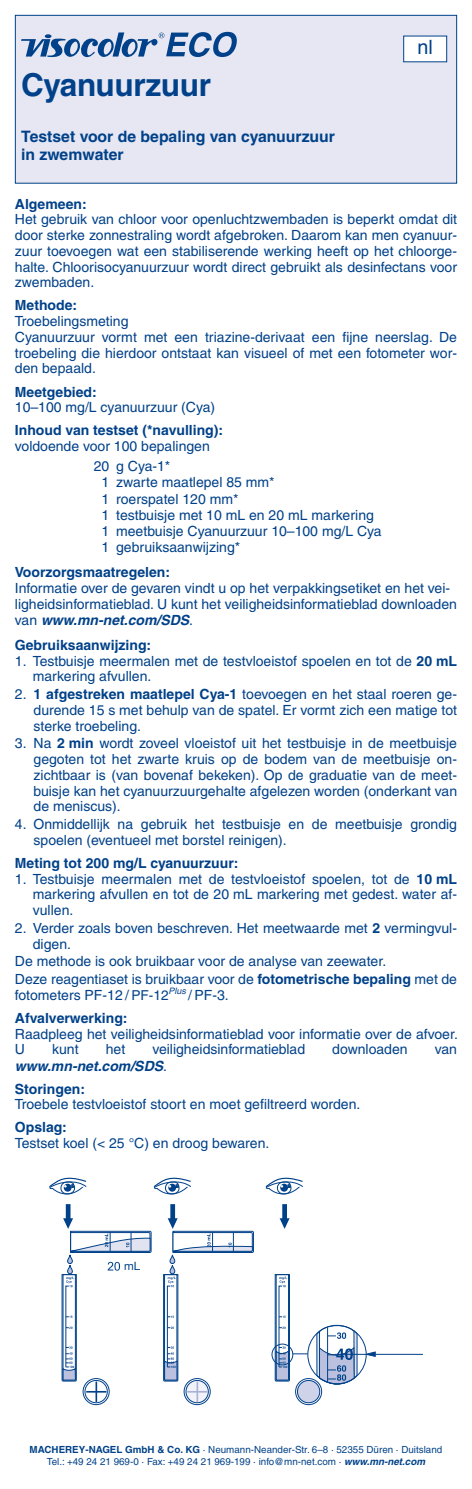
<style>
.page{position:relative;width:472px;height:1489px;background:#fff}
.page>*{position:absolute;margin:0;border:0;box-sizing:border-box;transform-origin:0 0}
._01_Headline{font:700 31.5px "Helvetica LT Pro";letter-spacing:-.01em;color:#004189}
.t1{font:19.78px "Helvetica";color:#004189}
._02_Subhead{font:700 15.75px/18px "Helvetica LT Pro";color:#004189}
._03_Bodytext{font:14px/15.8px "Helvetica LT Pro";color:#004189}
._04_Bodytext_Inh{font:14px/16.1px "Helvetica LT Pro";color:#004189}
._06_Bodytext_h_fett{font:700 14px "Helvetica LT Pro";color:#004189}
._03_Bodytext-2{font:italic 700 14px "Helvetica LT Pro";color:#004189}
.t2{font:11.38px "Helvetica Neue";color:#004189}
.Adresse{font:9.8px/11.7px "Helvetica LT Pro";color:#004189;text-align:center}
.s1{font-weight:700;font-style:italic}
.s2{font-weight:700}
.s3{font-size:13.65px}
.s4{font-weight:400;font-style:normal}
</style>
<div class="page">
<div style="left:15px;top:15px;width:441px;height:168px;background:#e6e7f3"></div>
<svg style="left:21px;top:32px;width:215px;height:25px"></svg>
<div style="left:15px;top:15px;width:441px;height:169px;border:1px solid #004189"></div>
<div style="left:403px;top:34px;width:43px;height:30px;background:linear-gradient(to right,#9cb2d1,#9cb2d1)"></div>
<div style="left:403px;top:36px;width:43px;height:26px;background:#fff"></div>
<svg style="left:265px;top:1177px;width:38px;height:51px"></svg>
<div style="left:83px;top:1377px;width:26px;height:27px;border:1px solid #004189;border-radius:50%"></div>
<div style="left:85px;top:1380px;width:22px;height:22px;border:1px solid #004189;border-radius:50%"></div>
<div style="left:184px;top:1377px;width:26px;height:27px;border:1px solid #004189;border-radius:50%"></div>
<div style="left:186px;top:1380px;width:22px;height:22px;border:1px solid #004189;border-radius:50%"></div>
<div style="left:271px;top:1343px;width:21px;height:21px;border:1px solid #004189;border-radius:50%"></div>
<svg style="left:365px;top:1351px;width:10px;height:5px"></svg>
<hr style="left:375px;top:1353px;width:47px;height:1px;background:#004189">
<hr style="left:335px;top:1353px;width:31px;height:1px;background:#004189">
<svg style="left:274px;top:1274px;width:83px;height:131px"></svg>
<svg style="left:49px;top:1177px;width:205px;height:224px"></svg>
<p class="_01_Headline" style="left:21px;top:66px;width:191px">Cyanuurzuur</p>
<p class="_02_Subhead" style="left:21px;top:128px;width:315px">Testset voor de bepaling van cyanuurzuur in zwemwater</p>
<p class="t1" style="left:417px;top:32px;width:17px">nl</p>
<p class="_06_Bodytext_h_fett" style="left:15px;top:195px;width:73px">Algemeen:</p>
<p class="_03_Bodytext" style="left:15px;top:211px;width:443px;text-align:justify">Het gebruik van chloor voor openluchtzwembaden is beperkt omdat dit door sterke zonnestraling wordt afgebroken. Daarom kan men cyanuur&shy;zuur toevoegen wat een stabiliserende werking heeft op het chloorge&shy;halte. Chloorisocyanuurzuur wordt direct gebruikt als desinfectans voor zwembaden.</p>
<p class="_06_Bodytext_h_fett" style="left:15px;top:297px;width:64px">Methode:</p>
<p class="_03_Bodytext" style="left:15px;top:313px;width:443px">Troebelingsmeting<br>Cyanuurzuur vormt met een triazine-derivaat een fijne neerslag. De troebeling die hierdoor ontstaat kan visueel of met een fotometer wor&shy;den bepaald.</p>
<p class="_06_Bodytext_h_fett" style="left:15px;top:383px;width:83px">Meetgebied:</p>
<p class="_03_Bodytext" style="left:15px;top:399px;width:202px">10–100 mg/L cyanuurzuur (Cya)</p>
<p class="_06_Bodytext_h_fett" style="left:15px;top:422px;width:209px">Inhoud van testset (*navulling):</p>
<p class="_04_Bodytext_Inh" style="left:15px;top:438px;width:196px">voldoende voor 100 bepalingen</p>
<p class="_04_Bodytext_Inh" style="left:101px;top:458px;width:281px;text-indent:-8px">20 g Cya-1*<br>1 zwarte maatlepel 85 mm*<br>1 roerspatel 120 mm*<br>1 testbuisje met 10 mL en 20 mL markering<br>1 meetbuisje Cyanuurzuur 10–100 mg/L Cya<br>1 gebruiksaanwijzing*</p>
<p class="_06_Bodytext_h_fett" style="left:15px;top:563px;width:157px">Voorzorgsmaatregelen:</p>
<p class="_04_Bodytext_Inh" style="left:15px;top:579px;width:443px">Informatie over de gevaren vindt u op het verpakkingsetiket en het vei&shy;ligheidsinformatieblad. U kunt het veiligheidsinformatieblad downloaden van <span class="s1">www.mn-net.com/SDS</span>.</p>
<p class="_06_Bodytext_h_fett" style="left:15px;top:636px;width:138px">Gebruiksaanwijzing:</p>
<p class="_03_Bodytext" style="left:33px;top:652px;width:425px;text-indent:-18px">1. Testbuisje meermalen met de testvloeistof spoelen en tot de <span class="s2">20 mL </span>markering afvullen.</p>
<p class="_03_Bodytext" style="left:34px;top:686px;width:424px;text-align:justify;text-indent:-19px">2. <span class="s2">1 afgestreken maatlepel Cya-1</span> toevoegen en het staal roeren ge&shy;durende 15 s met behulp van de spatel. Er vormt zich een matige tot sterke troebeling.</p>
<p class="_03_Bodytext" style="left:34px;top:735px;width:424px;text-align:justify;text-indent:-19px">3. Na <span class="s2">2 min</span> wordt zoveel vloeistof uit het testbuisje in de meetbuisje gegoten tot het zwarte kruis op de bodem van de meetbuisje on&shy;zichtbaar is (van bovenaf bekeken). Op de graduatie van de meet&shy;buisje kan het cyanuurzuurgehalte afgelezen worden (onderkant van de meniscus).</p>
<p class="_03_Bodytext" style="left:34px;top:816px;width:424px;text-indent:-19px">4. Onmiddellijk na gebruik het testbuisje en de meetbuisje grondig spoelen (eventueel met borstel reinigen).</p>
<p class="_06_Bodytext_h_fett" style="left:15px;top:854px;width:225px">Meting tot 200 mg/L cyanuurzuur:</p>
<p class="_03_Bodytext" style="left:33px;top:870px;width:425px;text-align:justify;text-indent:-18px">1. Testbuisje meermalen met de testvloeistof spoelen, tot de <span class="s2">10 mL </span>markering afvullen en tot de 20 mL markering met gedest. water af&shy;vullen.</p>
<p class="_03_Bodytext" style="left:33px;top:920px;width:425px;text-indent:-18px">2. Verder zoals boven beschreven. Het meetwaarde met <span class="s2">2</span> vermingvul&shy;digen.</p>
<p class="_03_Bodytext" style="left:15px;top:953px;width:372px">De methode is ook bruikbaar voor de analyse van zeewater.</p>
<p class="_03_Bodytext" style="left:15px;top:971px;width:443px">Deze reagentiaset is bruikbaar voor de <span class="s2">fotometrische bepaling</span> met de fotometers PF-12 / <span class="s3">PF-12</span><sup>Plus</sup> / PF-3.</p>
<p class="_06_Bodytext_h_fett" style="left:15px;top:1009px;width:114px">Afvalverwerking:</p>
<p class="_03_Bodytext" style="left:15px;top:1025px;width:444px">Raadpleeg het veiligheidsinformatieblad voor informatie over de afvoer.<br>U</p>
<p class="_03_Bodytext" style="left:52px;top:1041px;width:28px">kunt</p>
<p class="_03_Bodytext" style="left:106px;top:1041px;width:21px">het</p>
<p class="_03_Bodytext" style="left:152px;top:1041px;width:154px">veiligheidsinformatieblad</p>
<p class="_03_Bodytext" style="left:332px;top:1041px;width:77px">downloaden</p>
<p class="_03_Bodytext" style="left:434px;top:1041px;width:24px">van</p>
<p class="_03_Bodytext-2" style="left:15px;top:1057px;width:153px">www.mn-net.com/SDS<span class="s4">.</span></p>
<p class="_06_Bodytext_h_fett" style="left:15px;top:1080px;width:72px">Storingen:</p>
<p class="_03_Bodytext" style="left:15px;top:1096px;width:347px">Troebele testvloeistof stoort en moet gefiltreerd worden.</p>
<p class="_06_Bodytext_h_fett" style="left:15px;top:1118px;width:53px">Opslag:</p>
<p class="_03_Bodytext" style="left:15px;top:1135px;width:256px">Testset koel (&lt; 25 °C) en droog bewaren.</p>
<p class="t2" style="left:124px;top:1258px;width:18px">mL</p>
<p class="Adresse" style="left:30px;top:1443px;width:414px"><span class="s2">MACHEREY-NAGEL GmbH &amp; Co. KG</span> · Neumann-Neander-Str. 6–8 · 52355 Düren · Duitsland<br>Tel.: +49 24 21 969-0 · Fax: +49 24 21 969-199 · info@mn-net.com · <span class="s1">www.mn-net.com</span></p>
</div>
